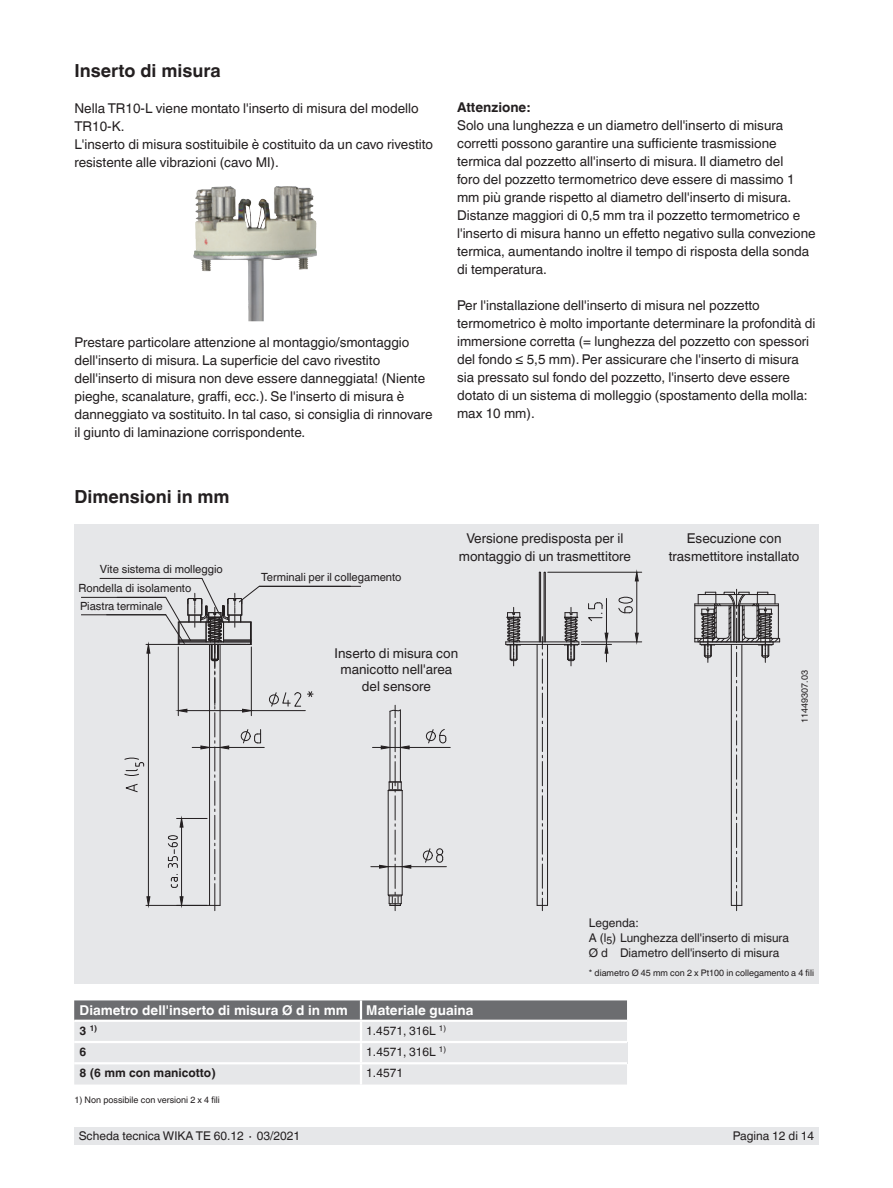
<style>
.page{position:relative;width:893px;height:1188px;background:#fff}
.page>*{position:absolute;margin:0;border:0;box-sizing:border-box;transform-origin:0 0}
.t1{font:700 18px "Helvetica World";color:#231f20}
.t2{font:13.5px/18px "Helvetica World";color:#231f20}
.t3{font:700 13.5px "Helvetica World";color:#fff}
.t4{font:700 13.5px "Helvetica World";color:#231f20}
.t5{font:12px/15px "Helvetica World";color:#231f20}
.t6{font:700 12px "Helvetica World";color:#231f20}
.t7{font:11.25px/19.6px "Helvetica World";color:#231f20}
.t8{font:9px "Helvetica World";color:#231f20}
.t9{font:700 8.1px "Helvetica World";color:#231f20}
.s1{font-size:12px}
</style>
<div class="page">
<div style="left:74px;top:1128px;width:745px;height:17px;background:#e6e7e9"></div>
<div style="left:74px;top:525px;width:745px;height:459px;background:#e6e7e9"></div>
<hr style="left:506px;top:644px;width:73px;height:1px;background:#231f20">
<hr style="left:506px;top:641px;width:73px;height:1px;background:#231f20">
<hr style="left:547px;top:644px;width:1px;height:261px;background:#231f20">
<svg style="left:537px;top:572px;width:10px;height:339px"></svg>
<div style="left:544px;top:572px;width:2px;height:70px;border:1px solid #231f20"></div>
<hr style="left:539px;top:572px;width:1px;height:70px;background:#231f20">
<hr style="left:100px;top:578px;width:102px;height:1px;background:#231f20">
<hr style="left:107px;top:614px;width:59px;height:1px;background:#231f20">
<hr style="left:581px;top:644px;width:30px;height:1px;background:#231f20">
<hr style="left:606px;top:598px;width:1px;height:35px;background:#231f20">
<svg style="left:604px;top:632px;width:5px;height:30px"></svg>
<svg style="left:588px;top:602px;width:15px;height:19px"></svg>
<hr style="left:694px;top:604px;width:1px;height:38px;background:#231f20">
<hr style="left:581px;top:642px;width:61px;height:1px;background:#231f20">
<hr style="left:548px;top:572px;width:94px;height:1px;background:#231f20">
<hr style="left:636px;top:581px;width:1px;height:52px;background:#231f20">
<svg style="left:635px;top:632px;width:4px;height:11px"></svg>
<svg style="left:635px;top:571px;width:4px;height:11px"></svg>
<hr style="left:146px;top:644px;width:32px;height:1px;background:#231f20">
<hr style="left:146px;top:905px;width:64px;height:1px;background:#231f20">
<hr style="left:148px;top:653px;width:1px;height:244px;background:#231f20">
<svg style="left:146px;top:644px;width:5px;height:10px"></svg>
<svg style="left:146px;top:896px;width:5px;height:10px"></svg>
<svg style="left:125px;top:784px;width:13px;height:8px"></svg>
<svg style="left:124px;top:758px;width:20px;height:18px"></svg>
<svg style="left:505px;top:607px;width:16px;height:59px"></svg>
<svg style="left:564px;top:607px;width:15px;height:59px"></svg>
<svg style="left:695px;top:589px;width:85px;height:322px"></svg>
<hr style="left:411px;top:866px;width:35px;height:1px;background:#231f20">
<svg style="left:425px;top:848px;width:5px;height:15px"></svg>
<div style="left:423px;top:851px;width:9px;height:9px;border:1px solid #231f20;border-radius:50%"></div>
<div style="left:436px;top:849px;width:7px;height:6px;border:1px solid #231f20;border-radius:50%"></div>
<svg style="left:436px;top:854px;width:7px;height:9px"></svg>
<hr style="left:409px;top:747px;width:41px;height:1px;background:#231f20">
<div style="left:426px;top:731px;width:10px;height:10px;border:1px solid #231f20;border-radius:50%"></div>
<svg style="left:428px;top:729px;width:18px;height:14px"></svg>
<svg style="left:371px;top:705px;width:41px;height:206px"></svg>
<svg style="left:165px;top:578px;width:186px;height:333px"></svg>
<svg style="left:618px;top:597px;width:15px;height:17px"></svg>
<hr style="left:81px;top:597px;width:85px;height:1px;background:#231f20">
<hr style="left:81px;top:615px;width:85px;height:1px;background:#231f20">
<img style="left:193px;top:186px;width:89px;height:84px">
<svg style="left:74px;top:1000px;width:553px;height:85px;background:#cacbcd"></svg>
<hr style="left:74px;top:1062px;width:287px;height:2px;background:#fff">
<hr style="left:361px;top:1062px;width:266px;height:2px;background:#fff">
<hr style="left:360px;top:1064px;width:2px;height:21px;background:#fff">
<hr style="left:74px;top:1020px;width:287px;height:2px;background:#fff">
<hr style="left:361px;top:1020px;width:266px;height:2px;background:#fff">
<hr style="left:360px;top:1000px;width:2px;height:20px;background:#fff">
<hr style="left:259px;top:586px;width:102px;height:1px;background:#231f20">
<h1 class="t1" style="left:74px;top:60px;width:148px">Inserto di misura</h1>
<p class="t2" style="left:74px;top:99px;width:360px">Nella TR10-L viene montato l'inserto di misura del modello TR10-K.<br>L'inserto di misura sostituibile è costituito da un cavo rivestito resistente alle vibrazioni (cavo MI).</p>
<p class="t4" style="left:457px;top:99px;width:74px">Attenzione:</p>
<p class="t2" style="left:457px;top:116px;width:360px">Solo una lunghezza e un diametro dell'inserto di misura corretti possono garantire una sufficiente trasmissione termica dal pozzetto all'inserto di misura. Il diametro del<br>foro del pozzetto termometrico deve essere di massimo 1 mm più grande rispetto al diametro dell'inserto di misura.<br>Distanze maggiori di 0,5 mm tra il pozzetto termometrico e l'inserto di misura hanno un effetto negativo sulla convezione termica, aumentando inoltre il tempo di risposta della sonda di temperatura.</p>
<p class="t2" style="left:457px;top:296px;width:360px">Per l'installazione dell'inserto di misura nel pozzetto termometrico è molto importante determinare la profondità di immersione corretta (= lunghezza del pozzetto con spessori del fondo ≤ 5,5 mm). Per assicurare che l'inserto di misura sia pressato sul fondo del pozzetto, l'inserto deve essere dotato di un sistema di molleggio (spostamento della molla: max 10 mm).</p>
<p class="t2" style="left:74px;top:333px;width:360px">Prestare particolare attenzione al montaggio/smontaggio dell'inserto di misura. La superficie del cavo rivestito dell'inserto di misura non deve essere danneggiata! (Niente pieghe, scanalature, graffi, ecc.). Se l'inserto di misura è danneggiato va sostituito. In tal caso, si consiglia di rinnovare il giunto di laminazione corrispondente.</p>
<h1 class="t1" style="left:74px;top:486px;width:157px">Dimensioni in mm</h1>
<p class="t7" style="left:79px;top:559px;width:146px;text-indent:21px">Vite sistema di molleggio<br>Rondella di isolamento</p>
<p class="t7" style="left:80px;top:596px;width:84px">Piastra terminale</p>
<p class="t7" style="left:261px;top:567px;width:142px">Terminali per il collegamento</p>
<p class="t2" style="left:459px;top:529px;width:174px;text-align:center">Versione predisposta per il montaggio di un trasmettitore</p>
<p class="t2" style="left:669px;top:529px;width:132px;text-align:center">Esecuzione con trasmettitore installato</p>
<p class="t2" style="left:335px;top:645px;width:125px;line-height:16.5px;text-align:center">Inserto di misura con manicotto nell'area del sensore</p>
<p class="t8" style="left:799px;top:723px;width:54px;rotate:-90deg">11449307.03</p>
<p class="t5" style="left:589px;top:916px;width:202px">Legenda:<br>A (l<sub>5</sub>) Lunghezza dell'inserto di misura<br>Ø d Diametro dell'inserto di misura</p>
<p class="t8" style="left:589px;top:967px;width:227px">* diametro Ø 45 mm con 2 x Pt100 in collegamento a 4 fili</p>
<p class="t3" style="left:80px;top:1003px;width:270px">Diametro dell'inserto di misura Ø d in mm</p>
<p class="t3" style="left:366px;top:1003px;width:109px">Materiale guaina</p>
<p class="t9" style="left:80px;top:1023px;width:19px"><span class="s1">3</span> 1)</p>
<p class="t5" style="left:366px;top:1023px;width:81px">1.4571, 316L <sup>1)</sup></p>
<p class="t6" style="left:80px;top:1045px;width:8px">6</p>
<p class="t5" style="left:366px;top:1044px;width:81px">1.4571, 316L <sup>1)</sup></p>
<p class="t6" style="left:80px;top:1066px;width:138px">8 (6 mm con manicotto)</p>
<p class="t5" style="left:366px;top:1066px;width:38px">1.4571</p>
<p class="t8" style="left:74px;top:1095px;width:147px">1) Non possibile con versioni 2 x 4 fili</p>
<p class="t5" style="left:79px;top:1129px;width:223px">Scheda tecnica WIKA TE 60.12 ∙ 03/2021</p>
<p class="t5" style="left:733px;top:1129px;width:83px">Pagina 12 di 14</p>
</div>
